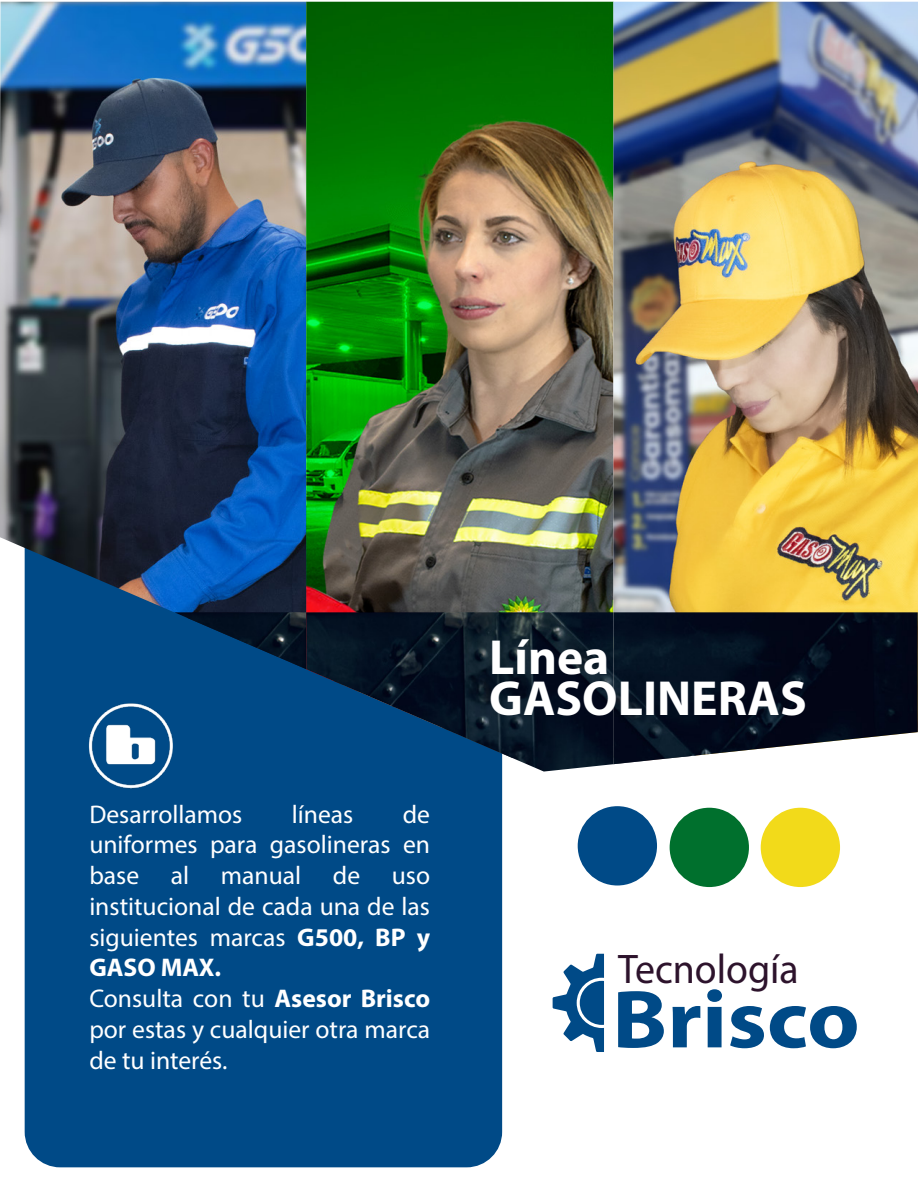
<style>
.page{position:relative;width:918px;height:1188px;background:#fff}
.page>*{position:absolute;margin:0;border:0;box-sizing:border-box;transform-origin:0 0}
.t1{font:700 82.8px "Myriad Pro";color:#004a87;scale:1.1 1}
.t2{font:700 49.5px/40.5px "Myriad Pro";color:#fff}
.t3{font:41.55px "Myriad Pro";color:#2d132c;scale:.96 1}
.t4{font:25.65px/30.8px "Myriad Pro";color:#fff}
.s1{font-weight:700}
</style>
<div class="page">
<div style="left:25px;top:506px;width:477px;height:661px;background:#004a87;border-radius:35px"></div>
<svg style="left:553px;top:954px;width:51px;height:98px"></svg>
<img style="left:88px;top:703px;width:85px;height:85px">
<img style="left:0;top:2px;width:306px;height:667px">
<img style="left:174px;top:612px;width:132px;height:57px">
<img style="left:306px;top:2px;width:307px;height:610px">
<img style="left:306px;top:612px;width:307px;height:160px">
<img style="left:613px;top:2px;width:305px;height:610px">
<img style="left:613px;top:612px;width:305px;height:152px">
<div style="left:578px;top:806px;width:79px;height:80px;background:#004a87;border-radius:50%"></div>
<div style="left:670px;top:808px;width:79px;height:79px;background:#00702d;border-radius:50%"></div>
<div style="left:761px;top:808px;width:79px;height:79px;background:#f2da1a;border-radius:50%"></div>
<p class="t4" style="left:89px;top:798px;width:342px;text-indent:314px">de uniformes para gasolineras en base al manual de uso institucional de cada una de las siguientes marcas <span class="s1">G500, BP y<br>GASO MAX.<br></span>Consulta con tu <span class="s1">Asesor Brisco </span>por estas y cualquier otra marca de tu interés.</p>
<p class="t4" style="left:89px;top:798px;width:155px">Desarrollamos</p>
<p class="t4" style="left:292px;top:798px;width:63px">líneas</p>
<h2 class="t2" style="left:489px;top:636px;width:319px">Línea<br>GASOLINERAS</h2>
<h3 class="t3" style="left:618px;top:944px;width:189px">Tecnología</h3>
<h1 class="t1" style="left:612px;top:965px;width:227px">Brisco</h1>
</div>
